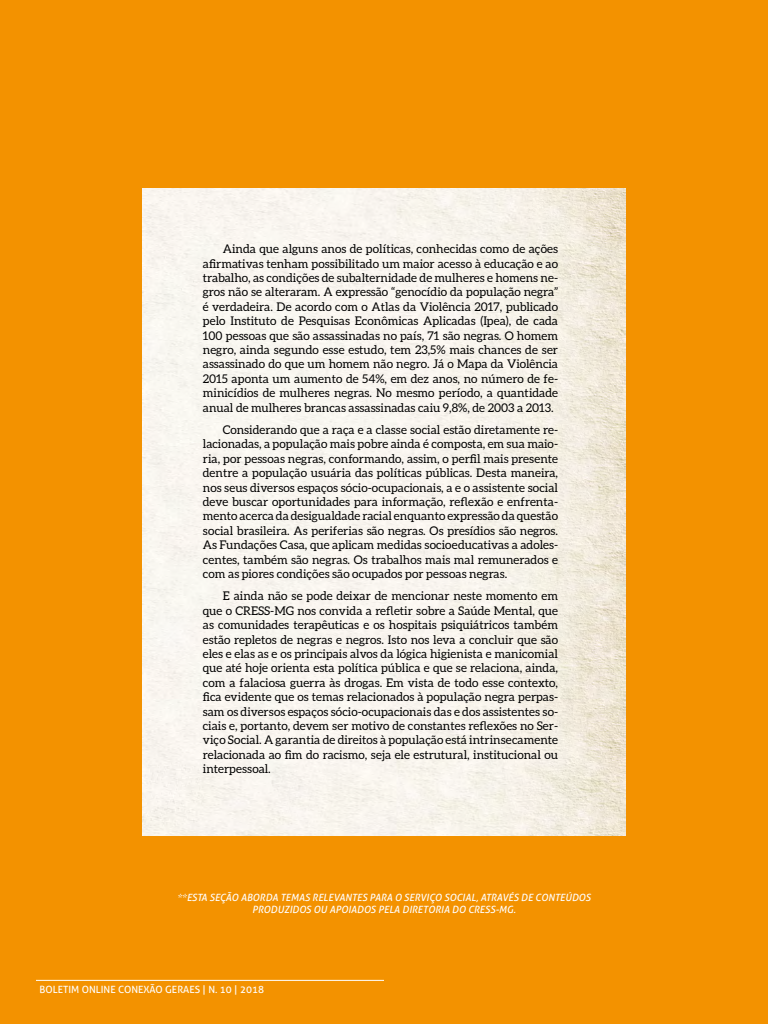
<style>
.page{position:relative;width:768px;height:1024px;background:#f39200}
.page>*{position:absolute;margin:0;border:0;box-sizing:border-box;transform-origin:0 0}
.t1{font:12px/14.4px "Aleo";color:#000;text-align:justify}
.t2{font:italic 10px/12px "Aller";color:#fff;text-align:center}
.t3{font:10px "Aller";color:#fff}
</style>
<div class="page">
<img style="left:142px;top:188px;width:484px;height:648px">
<hr style="left:36px;top:980px;width:348px;height:1px;background:#fff">
<p class="t1" style="left:203px;top:242px;width:357px;text-indent:20px">Ainda que alguns anos de políticas, conhecidas como de ações afirmativas tenham possibilitado um maior acesso à educação e ao trabalho, as condições de subalternidade de mulheres e homens ne&shy;gros não se alteraram. A expressão “genocídio da população negra” é verdadeira. De acordo com o Atlas da Violência 2017, publicado pelo Instituto de Pesquisas Econômicas Aplicadas (Ipea), de cada 100 pessoas que são assassinadas no país, 71 são negras. O homem negro, ainda segundo esse estudo, tem 23,5% mais chances de ser assassinado do que um homem não negro. Já o Mapa da Violência 2015 aponta um aumento de 54%, em dez anos, no número de fe&shy;minicídios de mulheres negras. No mesmo período, a quantidade anual de mulheres brancas assassinadas caiu 9,8%, de 2003 a 2013.</p>
<p class="t1" style="left:203px;top:422px;width:357px;text-indent:20px">Considerando que a raça e a classe social estão diretamente re&shy;lacionadas, a população mais pobre ainda é composta, em sua maio&shy;ria, por pessoas negras, conformando, assim, o perfil mais presente dentre a população usuária das políticas públicas. Desta maneira, nos seus diversos espaços sócio-ocupacionais, a e o assistente social deve buscar oportunidades para informação, reflexão e enfrenta&shy;mento acerca da desigualdade racial enquanto expressão da questão social brasileira. As periferias são negras. Os presídios são negros.<br>As Fundações Casa, que aplicam medidas socioeducativas a adoles&shy;centes, também são negras. Os trabalhos mais mal remunerados e com as piores condições são ocupados por pessoas negras.</p>
<p class="t1" style="left:203px;top:589px;width:357px;text-indent:20px">E ainda não se pode deixar de mencionar neste momento em que o CRESS-MG nos convida a refletir sobre a Saúde Mental, que as comunidades terapêuticas e os hospitais psiquiátricos também estão repletos de negras e negros. Isto nos leva a concluir que são eles e elas as e os principais alvos da lógica higienista e manicomial que até hoje orienta esta política pública e que se relaciona, ainda, com a falaciosa guerra às drogas. Em vista de todo esse contexto, fica evidente que os temas relacionados à população negra perpas&shy;sam os diversos espaços sócio-ocupacionais das e dos assistentes so&shy;ciais e, portanto, devem ser motivo de constantes reflexões no Ser&shy;viço Social. A garantia de direitos à população está intrinsecamente relacionada ao fim do racismo, seja ele estrutural, institucional ou interpessoal.</p>
<p class="t2" style="left:177px;top:891px;width:415px">**ESTA SEÇÃO ABORDA TEMAS RELEVANTES PARA O SERVIÇO SOCIAL, ATRAVÉS DE CONTEÚDOS<br>PRODUZIDOS OU APOIADOS PELA DIRETORIA DO CRESS-MG.</p>
<p class="t3" style="left:40px;top:983px;width:226px">BOLETIM ONLINE CONEXÃO GERAES | N. 10 | 2018</p>
</div>
